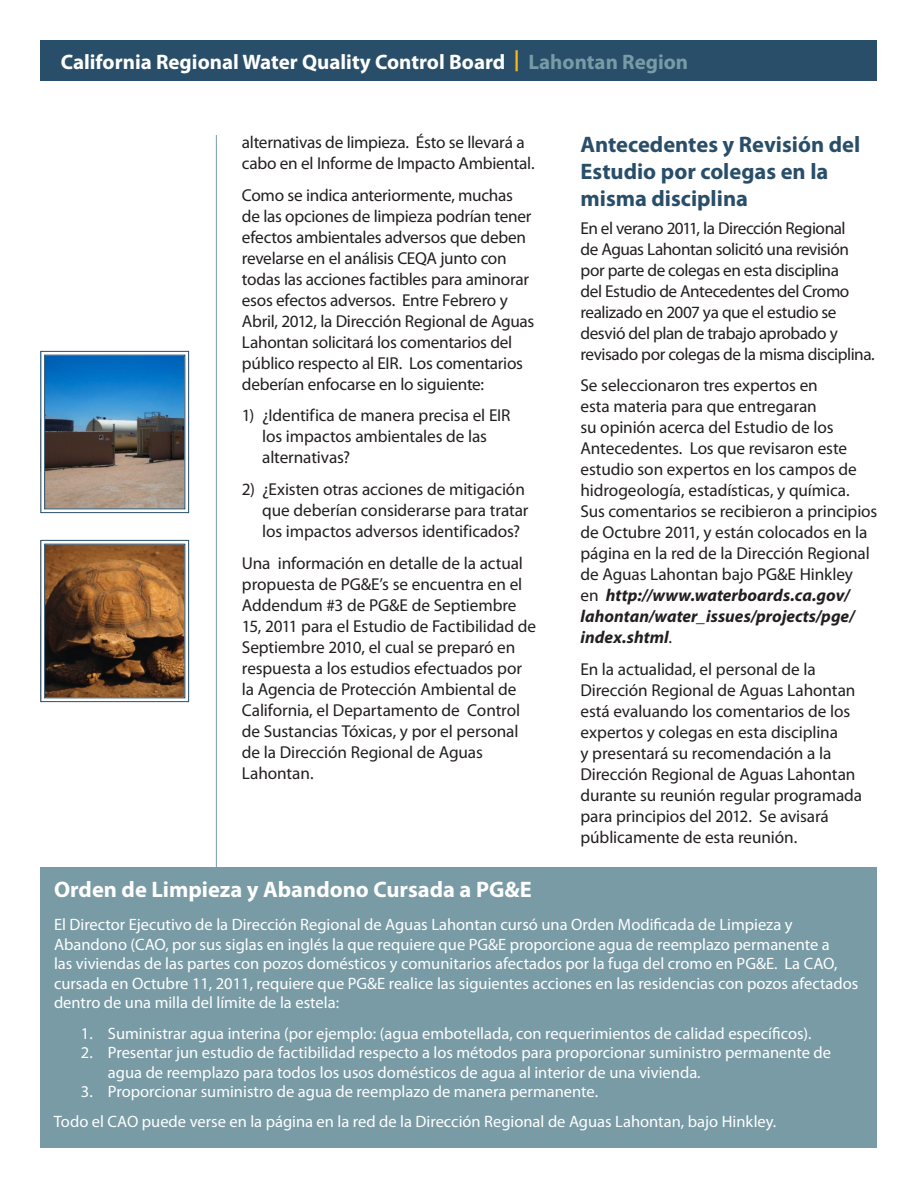
<style>
.page{position:relative;width:918px;height:1188px;background:#fff}
.page>*{position:absolute;margin:0;border:0;box-sizing:border-box;transform-origin:0 0}
.t1{font:700 22.5px/27px "Myriad Pro";color:#294e69}
.t2{font:700 22.5px "Myriad Pro";color:#fff}
.t3{font:700 21px "Myriad Pro";color:#fff}
.t4{font:17.25px/21px "Myriad Pro";letter-spacing:-.01em;color:#231f20}
.t5{font:16.5px/19.5px "Myriad Pro";color:#fff}
.s1{color:#fcb814}
.s2{color:#789ba6}
.s3{font-weight:700;font-style:italic}
</style>
<div class="page">
<div style="left:40px;top:40px;width:838px;height:41px;background:#294e69"></div>
<hr style="left:216px;top:135px;width:1px;height:1013px;background:#789ba6">
<div style="left:40px;top:867px;width:838px;height:281px;background:#789ba6"></div>
<svg style="left:40px;top:351px;width:149px;height:162px;background:#668398"></svg>
<div style="left:44px;top:355px;width:141px;height:154px;border:1px solid #294e69"></div>
<svg style="left:40px;top:540px;width:149px;height:162px;background:#825e3e"></svg>
<div style="left:44px;top:544px;width:141px;height:154px;border:1px solid #294e69"></div>
<p class="t3" style="left:61px;top:48px;width:629px">California Regional Water Quality Control Board <span class="s1">|</span> <span class="s2">Lahontan Region</span></p>
<p class="t4" style="left:242px;top:131px;width:294px">alternativas de limpieza. Ésto se llevará a cabo en el Informe de Impacto Ambiental.</p>
<p class="t4" style="left:242px;top:184px;width:294px">Como se indica anteriormente, muchas de las opciones de limpieza podrían tener efectos ambientales adversos que deben revelarse en el análisis CEQA junto con todas las acciones factibles para aminorar esos efectos adversos. Entre Febrero y Abril, 2012, la Dirección Regional de Aguas Lahontan solicitará los comentarios del público respecto al EIR. Los comentarios deberían enfocarse en lo siguiente:</p>
<p class="t4" style="left:262px;top:405px;width:250px;text-indent:-20px">1) ¿Identifica de manera precisa el EIR los impactos ambientales de las alternativas?</p>
<p class="t4" style="left:262px;top:479px;width:268px;text-indent:-20px">2) ¿Existen otras acciones de mitigación que deberían considerarse para tratar los impactos adversos identificados?</p>
<p class="t4" style="left:242px;top:552px;width:296px">Una información en detalle de la actual propuesta de PG&amp;E’s se encuentra en el Addendum #3 de PG&amp;E de Septiembre 15, 2011 para el Estudio de Factibilidad de Septiembre 2010, el cual se preparó en respuesta a los estudios efectuados por la Agencia de Protección Ambiental de California, el Departamento de Control de Sustancias Tóxicas, y por el personal de la Dirección Regional de Aguas Lahontan.</p>
<h1 class="t1" style="left:580px;top:130px;width:281px">Antecedentes y Revisión del<br>Estudio por colegas en la misma disciplina</h1>
<p class="t4" style="left:580px;top:217px;width:296px">En el verano 2011, la Dirección Regional<br>de Aguas Lahontan solicitó una revisión por parte de colegas en esta disciplina<br>del Estudio de Antecedentes del Cromo realizado en 2007 ya que el estudio se desvió del plan de trabajo aprobado y revisado por colegas de la misma disciplina.</p>
<p class="t4" style="left:580px;top:375px;width:298px">Se seleccionaron tres expertos en<br>esta materia para que entregaran<br>su opinión acerca del Estudio de los Antecedentes. Los que revisaron este estudio son expertos en los campos de hidrogeología, estadísticas, y química.<br>Sus comentarios se recibieron a principios de Octubre 2011, y están colocados en la página en la red de la Dirección Regional de Aguas Lahontan bajo PG&amp;E Hinkley<br>en <span class="s3">http://www.waterboards.ca.gov/ lahontan/water_issues/projects/pge/ index.shtml</span>.</p>
<p class="t4" style="left:580px;top:659px;width:283px">En la actualidad, el personal de la Dirección Regional de Aguas Lahontan está evaluando los comentarios de los expertos y colegas en esta disciplina<br>y presentará su recomendación a la Dirección Regional de Aguas Lahontan durante su reunión regular programada para principios del 2012. Se avisará públicamente de esta reunión.</p>
<h1 class="t2" style="left:54px;top:875px;width:477px">Orden de Limpieza y Abandono Cursada a PG&amp;E</h1>
<p class="t5" style="left:54px;top:915px;width:806px">El Director Ejecutivo de la Dirección Regional de Aguas Lahontan cursó una Orden Modificada de Limpieza y Abandono (CAO, por sus siglas en inglés la que requiere que PG&amp;E proporcione agua de reemplazo permanente a<br>las viviendas de las partes con pozos domésticos y comunitarios afectados por la fuga del cromo en PG&amp;E. La CAO, cursada en Octubre 11, 2011, requiere que PG&amp;E realice las siguientes acciones en las residencias con pozos afectados dentro de una milla del límite de la estela:</p>
<p class="t5" style="left:81px;top:1023px;width:732px">1. Suministrar agua interina (por ejemplo: (agua embotellada, con requerimientos de calidad específicos).</p>
<p class="t5" style="left:108px;top:1043px;width:725px;text-indent:-27px">2. Presentar jun estudio de factibilidad respecto a los métodos para proporcionar suministro permanente de agua de reemplazo para todos los usos domésticos de agua al interior de una vivienda.</p>
<p class="t5" style="left:54px;top:1076px;width:724px;line-height:30.3px;text-indent:27px">3. Proporcionar suministro de agua de reemplazo de manera permanente.<br>Todo el CAO puede verse en la página en la red de la Dirección Regional de Aguas Lahontan, bajo Hinkley.</p>
</div>
